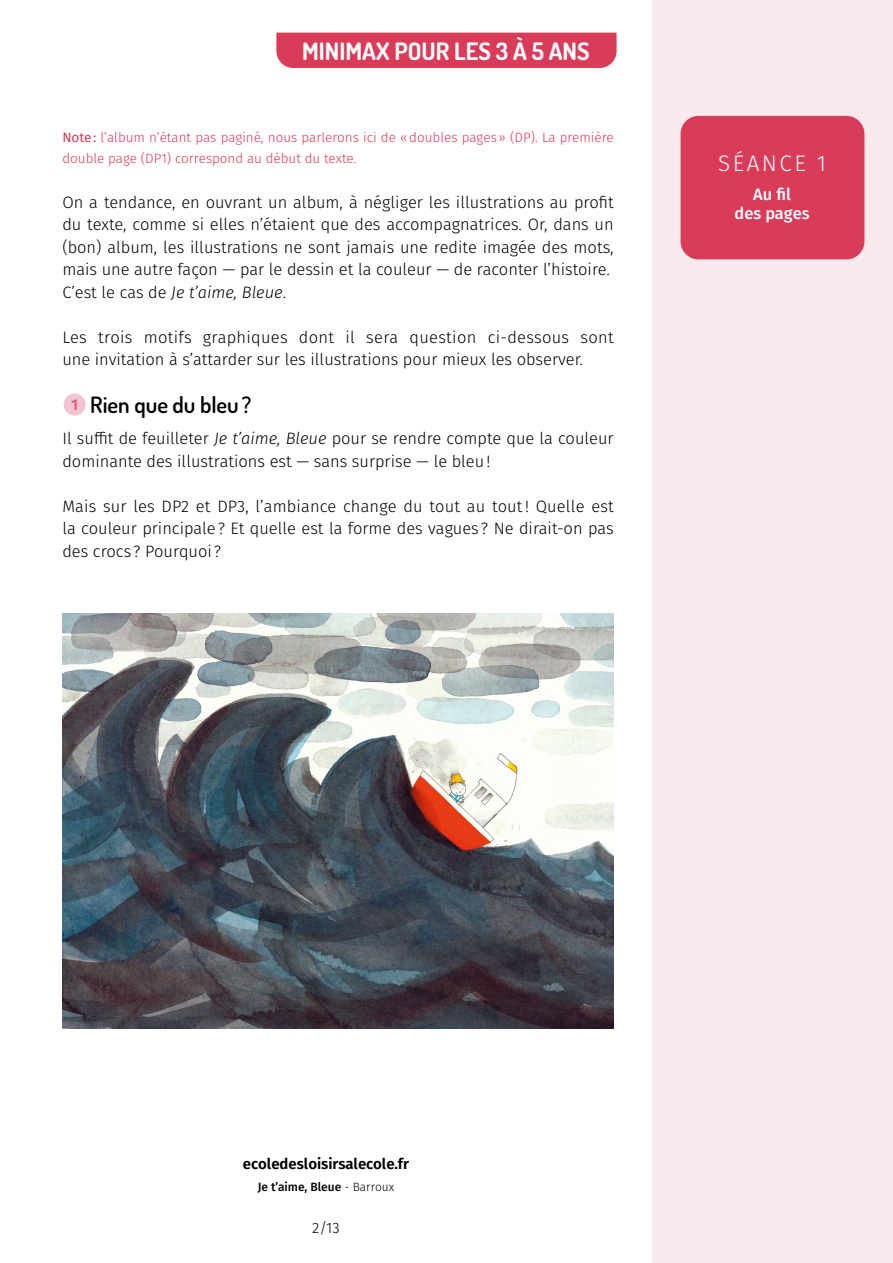
<style>
.page{position:relative;width:893px;height:1263px;background:#fff}
.page>*{position:absolute;margin:0;border:0;box-sizing:border-box;transform-origin:0 0}
.t1{font:700 24px "Dosis";color:#fff}
.t2{font:600 22.5px "Dosis";color:#000}
.t3{font:300 22.5px "Fira Sans";letter-spacing:.11em;color:#fff}
.t4{font:300 16.5px/22.5px "Fira Sans";color:#000}
.t5{font:500 16.5px/19.8px "Fira Sans";color:#fff;text-align:center}
.t6{font:600 15px "Fira Sans";color:#000}
.t7{font:300 15px "Fira Sans";color:#000}
.t8{font:300 13.5px/21px "Fira Sans";color:#da3b59}
.t9{font:500 12px "Fira Sans";color:#000}
.s1{font-weight:400}
.s2{font-style:italic}
.s3{font-weight:300}
</style>
<div class="page">
<div style="left:276px;top:33px;width:341px;height:35px;background:#da3b59"></div>
<div style="left:64px;top:393px;width:22px;height:22px;background:#f2c5d0;border-radius:50%"></div>
<img style="left:62px;top:613px;width:552px;height:415px">
<div style="left:652px;top:0;width:241px;height:1263px;background:#faeaee"></div>
<div style="left:680px;top:116px;width:184px;height:143px;background:#da3b59;border-radius:18px"></div>
<h1 class="t1" style="left:302px;top:35px;width:289px">MINIMAX POUR LES 3 À 5 ANS</h1>
<p class="t8" style="left:62px;top:126px;width:553px"><span class="s1">Note:</span> l’album n’étant pas paginé, nous parlerons ici de «doubles pages» (DP). La première double page (DP1) correspond au début du texte.</p>
<p class="t4" style="left:62px;top:190px;width:553px">On a tendance, en ouvrant un album, à négliger les illustrations au profit du texte, comme si elles n’étaient que des accompagnatrices. Or, dans un (bon) album, les illustrations ne sont jamais une redite imagée des mots, mais une autre façon — par le dessin et la couleur — de raconter l’histoire.<br>C’est le cas de <span class="s2">Je t’aime, Bleue</span>.</p>
<p class="t4" style="left:62px;top:325px;width:553px">Les trois motifs graphiques dont il sera question ci-dessous sont une invitation à s’attarder sur les illustrations pour mieux les observer.</p>
<h2 class="t2" style="left:71px;top:390px;width:182px"><sup>1</sup> Rien que du bleu?</h2>
<p class="t4" style="left:62px;top:427px;width:553px">Il suffit de feuilleter <span class="s2">Je t’aime, Bleue</span> pour se rendre compte que la couleur dominante des illustrations est — sans surprise — le bleu!</p>
<p class="t4" style="left:62px;top:495px;width:553px;text-align:justify">Mais sur les DP2 et DP3, l’ambiance change du tout au tout! Quelle est la couleur principale? Et quelle est la forme des vagues ? Ne dirait-on pas des crocs ? Pourquoi ?</p>
<h2 class="t3" style="left:718px;top:147px;width:109px">SÉANCE 1</h2>
<p class="t5" style="left:735px;top:183px;width:76px">Au fil<br>des pages</p>
<p class="t6" style="left:243px;top:1151px;width:168px">ecoledesloisirsalecole.fr</p>
<p class="t9" style="left:258px;top:1178px;width:138px">Je t’aime, Bleue <span class="s3">- Barroux</span></p>
<p class="t7" style="left:312px;top:1217px;width:29px">2/13</p>
</div>
